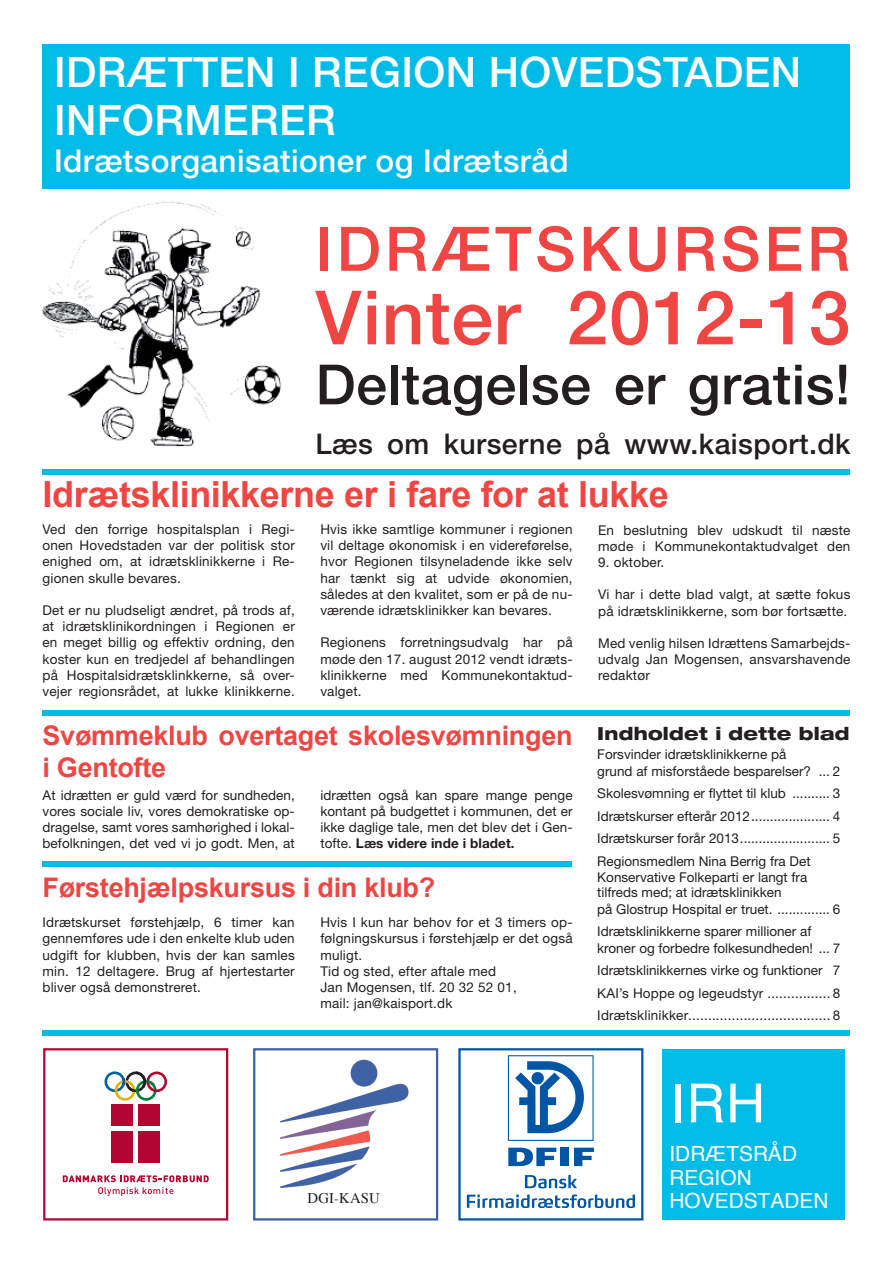
<style>
.page{position:relative;width:893px;height:1263px;background:#fff}
.page>*{position:absolute;margin:0;border:0;box-sizing:border-box;transform-origin:0 0}
.t1{font:500 75px "Helvetica Neue";letter-spacing:.01em;color:#ef4643}
.t2{font:500 61.5px "Helvetica Neue";letter-spacing:.065em;color:#ef4643}
.t3{font:500 55.5px "Helvetica Neue";letter-spacing:.01em;color:#231f20}
.t4{font:54px "Helvetica";color:#fff}
.t5{font:500 42px/48px "Helvetica Neue";letter-spacing:.01em;color:#fff}
.t6{font:700 36px "Arial";letter-spacing:-.01em;color:#ef4643}
.t7{font:500 31.5px "Helvetica Neue";letter-spacing:.015em;color:#fff}
.t8{font:500 28.5px "Helvetica Neue";letter-spacing:.015em;color:#231f20}
.t9{font:700 27px/32.4px "Arial";letter-spacing:-.01em;color:#ef4643}
.t10{font:20.85px/23.7px "Helvetica";color:#fff}
.t11{font:800 expanded 18px "Helvetica Neue";letter-spacing:.015em;color:#231f20}
.t12{font:14.7px "Times";letter-spacing:.01em;color:#231f20}
.t13{font:13.5px/16.2px "Helvetica Neue";letter-spacing:.015em;color:#231f20;text-align:justify}
.s1{font-weight:700}
</style>
<div class="page">
<div style="left:43px;top:44px;width:807px;height:145px;background:#02bce8"></div>
<div style="left:43px;top:469px;width:807px;height:5px;background:#02bce8"></div>
<div style="left:43px;top:710px;width:807px;height:6px;background:#02bce8"></div>
<div style="left:43px;top:861px;width:529px;height:6px;background:#02bce8"></div>
<div style="left:43px;top:1030px;width:807px;height:6px;background:#02bce8"></div>
<img style="left:42px;top:201px;width:239px;height:246px">
<img style="left:280px;top:1050px;width:159px;height:137px">
<div style="left:43px;top:1048px;width:185px;height:172px;border:2px solid #b00630"></div>
<div style="left:253px;top:1048px;width:185px;height:172px;border:2px solid #3e62a3"></div>
<div style="left:458px;top:1048px;width:185px;height:172px;border:2px solid #0155a5"></div>
<div style="left:662px;top:1049px;width:183px;height:170px;background:#02bce8"></div>
<svg style="left:63px;top:1175px;width:146px;height:21px"></svg>
<div style="left:111px;top:1104px;width:22px;height:21px;background:#b00630"></div>
<div style="left:138px;top:1104px;width:22px;height:21px;background:#b00630"></div>
<div style="left:138px;top:1131px;width:22px;height:32px;background:#b00630"></div>
<div style="left:111px;top:1131px;width:22px;height:32px;background:#b00630"></div>
<div style="left:136px;top:1080px;width:21px;height:21px;border:3px solid #007e3d;border-radius:50%"></div>
<div style="left:146px;top:1071px;width:21px;height:21px;border:3px solid #b00630;border-radius:50%"></div>
<div style="left:104px;top:1071px;width:21px;height:21px;border:3px solid #00639f;border-radius:50%"></div>
<div style="left:115px;top:1080px;width:20px;height:21px;border:3px solid #e1b309;border-radius:50%"></div>
<svg style="left:120px;top:1071px;width:37px;height:22px"></svg>
<svg style="left:508px;top:1148px;width:48px;height:18px"></svg>
<div style="left:560px;top:1148px;width:9px;height:18px;background:#0155a5"></div>
<svg style="left:574px;top:1148px;width:20px;height:18px"></svg>
<svg style="left:508px;top:1055px;width:86px;height:86px"></svg>
<svg style="left:525px;top:1175px;width:52px;height:13px"></svg>
<svg style="left:467px;top:1194px;width:168px;height:14px"></svg>
<h3 class="t5" style="left:54px;top:47px;width:748px">IDRÆTTEN I REGION HOVEDSTADEN<br>INFORMERER</h3>
<h3 class="t7" style="left:54px;top:142px;width:516px">Idrætsorganisationer og Idrætsråd</h3>
<h2 class="t2" style="left:315px;top:212px;width:536px">IDRÆTSKURSER</h2>
<h1 class="t1" style="left:315px;top:273px;width:536px">Vinter 2012-13</h1>
<h3 class="t3" style="left:315px;top:351px;width:536px">Deltagelse er gratis!</h3>
<h3 class="t8" style="left:315px;top:427px;width:536px">Læs om kurserne på www.kaisport.dk</h3>
<h3 class="t6" style="left:43px;top:474px;width:628px">Idrætsklinikkerne er i fare for at lukke</h3>
<p class="t13" style="left:43px;top:521px;width:254px">Ved den forrige hospitalsplan i Regi&shy;onen Hovedstaden var der politisk stor enighed om, at idrætsklinikkerne i Re&shy;gionen skulle bevares.</p>
<p class="t13" style="left:43px;top:602px;width:254px">Det er nu pludseligt ændret, på trods af, at idrætsklinikordningen i Regionen er en meget billig og effektiv ordning, den koster kun en tredjedel af behandlingen på Hospitalsidrætsklinkkerne, så over&shy;vejer regionsrådet, at lukke klinikkerne.</p>
<p class="t13" style="left:320px;top:521px;width:254px">Hvis ikke samtlige kommuner i regionen vil deltage økonomisk i en videreførelse, hvor Regionen tilsyneladende ikke selv har tænkt sig at udvide økonomien, således at den kvalitet, som er på de nu&shy;værende idrætsklinikker kan bevares.</p>
<p class="t13" style="left:320px;top:634px;width:254px">Regionens forretningsudvalg har på møde den 17. august 2012 vendt idræts&shy;klinikkerne med Kommunekontaktud&shy;valget.</p>
<h3 class="t9" style="left:43px;top:719px;width:532px">Svømmeklub overtaget skolesvømningen i Gentofte</h3>
<p class="t13" style="left:43px;top:786px;width:254px">At idrætten er guld værd for sundheden, vores sociale liv, vores demokratiske op&shy;dragelse, samt vores samhørighed i lokal&shy;befolkningen, det ved vi jo godt. Men, at</p>
<p class="t13" style="left:320px;top:787px;width:254px">idrætten også kan spare mange penge kontant på budgettet i kommunen, det er ikke daglige tale, men det blev det i Gen&shy;tofte. <span class="s1">Læs videre inde i bladet.</span></p>
<h3 class="t9" style="left:43px;top:871px;width:394px">Førstehjælpskursus i din klub?</h3>
<p class="t13" style="left:43px;top:914px;width:254px">Idrætskurset førstehjælp, 6 timer kan gennemføres ude i den enkelte klub uden udgift for klubben, hvis der kan samles min. 12 deltagere. Brug af hjertestarter bliver også demonstreret.</p>
<p class="t13" style="left:320px;top:914px;width:254px;text-align:left">Hvis I kun har behov for et 3 timers op&shy;følgningskursus i førstehjælp er det også muligt.<br>Tid og sted, efter aftale med<br>Jan Mogensen, tlf. 20 32 52 01,<br>mail: jan@kaisport.dk</p>
<p class="t13" style="left:598px;top:522px;width:254px">En beslutning blev udskudt til næste møde i Kommunekontaktudvalget den</p>
<p class="t13" style="left:598px;top:554px;width:68px">9. oktober.</p>
<p class="t13" style="left:598px;top:586px;width:254px">Vi har i dette blad valgt, at sætte fokus på idrætsklinikkerne, som bør fortsætte.</p>
<p class="t13" style="left:598px;top:635px;width:254px">Med venlig hilsen Idrættens Samarbejds&shy;udvalg Jan Mogensen, ansvarshavende redaktør</p>
<h3 class="t11" style="left:597px;top:722px;width:254px">Indholdet i dette blad</h3>
<p class="t13" style="left:597px;top:746px;width:245px">Forsvinder idrætsklinikkerne på<br>grund af misforståede besparelser? ... 2</p>
<p class="t13" style="left:597px;top:782px;width:245px;line-height:22.5px">Skolesvømning er flyttet til klub .......... 3<br>Idrætskurser efterår 2012..................... 4<br>Idrætskurser forår 2013........................ 5<br>Regionsmedlem Nina Berrig fra Det</p>
<p class="t13" style="left:597px;top:868px;width:245px;text-align:left">Konservative Folkeparti er langt fra tilfreds med; at idrætsklinikken<br>på Glostrup Hospital er truet. .............. 6</p>
<p class="t13" style="left:597px;top:923px;width:245px">Idrætsklinikkerne sparer millioner af kroner og forbedre folkesundheden! ... 7</p>
<p class="t13" style="left:597px;top:959px;width:245px;line-height:22.5px">Idrætsklinikkernes virke og funktioner 7<br>KAI’s Hoppe og legeudstyr ................ 8<br>Idrætsklinikker.................................... 8</p>
<p class="t12" style="left:308px;top:1184px;width:74px">DGI-KASU</p>
<h3 class="t4" style="left:670px;top:1062px;width:97px">IRH</h3>
<h3 class="t10" style="left:669px;top:1142px;width:161px">IDRÆTSRÅD<br>REGION<br>HOVEDSTADEN</h3>
</div>
